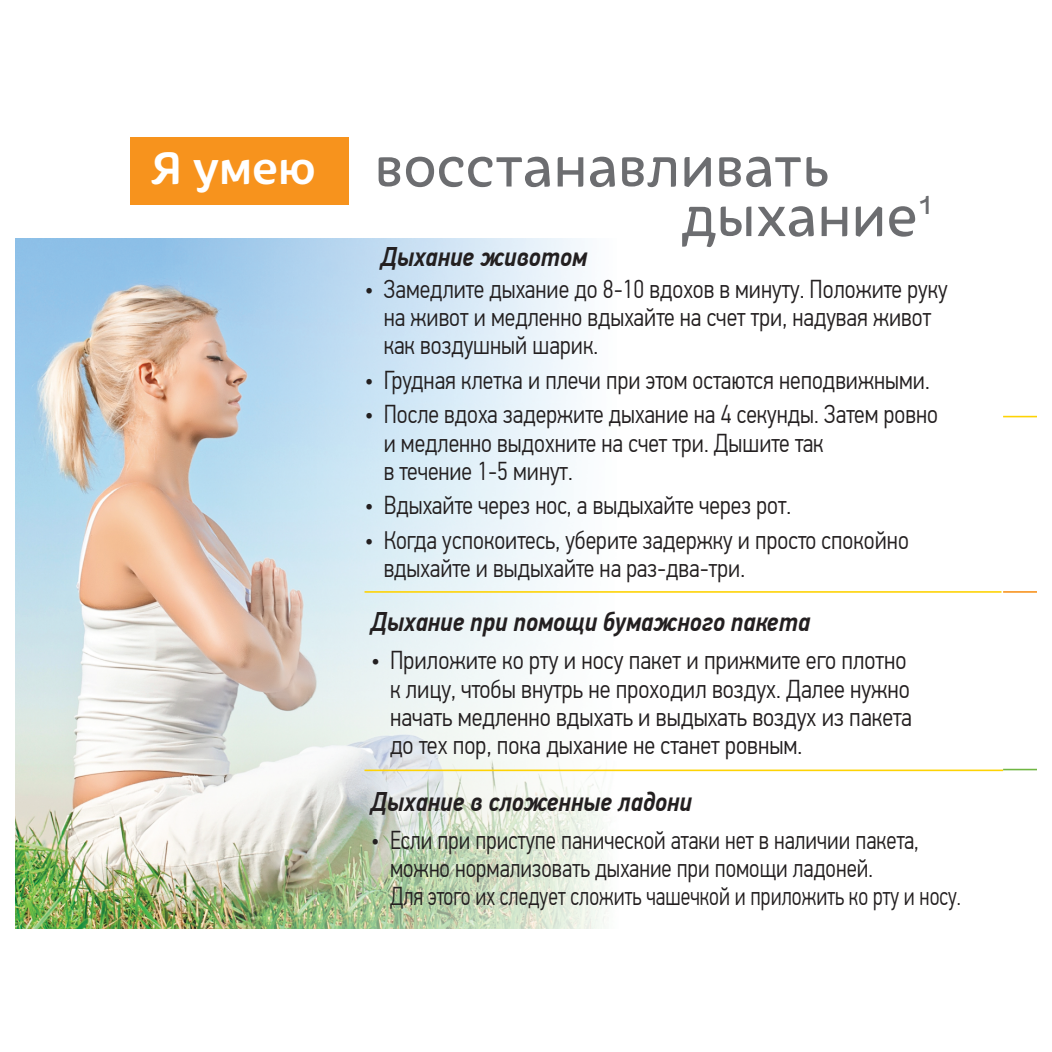
<style>
.page{position:relative;width:1052px;height:1052px;background:#fff}
.page>*{position:absolute;margin:0;border:0;box-sizing:border-box;transform-origin:0 0}
.t1{font:60.75px/49.5px "Iskra CYR";color:#6c6d70}
.t2{font:italic 500 27px "PF Din Text Cond Pro";color:#231f20}
.t3{font:300 25.88px/28.1px "PF Din Text Cond Pro";color:#231f20}
.t4{font:300 25.88px/28.1px "PF Din Text Cond Pro";color:#231f20;scale:.94 1}
.s1{font-weight:500;font-size:49.5px;color:#fff}
.s2{font-size:24.75px}
</style>
<div class="page">
<img style="left:15px;top:239px;width:908px;height:688px">
<div style="left:130px;top:137px;width:218px;height:67px;background:#f7931d"></div>
<hr style="left:364px;top:591px;width:637px;height:1px;background:#fed304">
<hr style="left:364px;top:769px;width:638px;height:2px;background:#fed304">
<hr style="left:1002px;top:415px;width:34px;height:2px;background:#fed304">
<hr style="left:1002px;top:591px;width:34px;height:1px;background:#f7931d">
<hr style="left:1002px;top:768px;width:34px;height:2px;background:#70b643">
<h1 class="t1" style="left:682px;top:139px;width:253px;text-indent:-531px"><span class="s1">Я умею</span> восстанавливать дыхание<sup>1</sup></h1>
<p class="t2" style="left:380px;top:240px;width:208px">Дыхание животом</p>
<p class="t3" style="left:383px;top:275px;width:565px;text-indent:-19px">• Замедлите дыхание до 8-10 вдохов в минуту. Положите руку на живот и медленно вдыхайте на счет три, надувая живот как воздушный шарик.</p>
<p class="t3" style="left:364px;top:366px;width:566px">• Грудная клетка и плечи при этом остаются неподвижными.</p>
<p class="t3" style="left:383px;top:400px;width:555px;text-indent:-19px">• После вдоха задержите дыхание на 4 секунды. Затем ровно и медленно выдохните на счет три. Дышите так<br>в течение 1-5 минут.</p>
<p class="t3" style="left:364px;top:491px;width:428px">• Вдыхайте через нос, а выдыхайте через рот.</p>
<p class="t3" style="left:383px;top:526px;width:526px;text-indent:-19px">• Когда успокоитесь, уберите задержку и просто спокойно вдыхайте и выдыхайте на раз-два-три.</p>
<p class="t2" style="left:371px;top:605px;width:441px">Дыхание при помощи бумажного пакета</p>
<p class="t3" style="left:390px;top:646px;width:523px;text-indent:-19px">• Приложите ко рту и носу пакет и прижмите его плотно к лицу, чтобы внутрь не проходил воздух. Далее нужно начать медленно вдыхать и выдыхать воздух из пакета до тех пор, пока дыхание не станет ровным.</p>
<p class="t2" style="left:371px;top:785px;width:322px">Дыхание в сложенные ладони</p>
<p class="t4" style="left:390px;top:825px;width:608px;text-indent:-19px">• Если при приступе панической атаки нет в наличии пакета, можно нормализовать дыхание при помощи ладоней.<br>Для этого их следует сложить чашечкой и приложить ко рту и носу<span class="s2">.</span></p>
</div>
